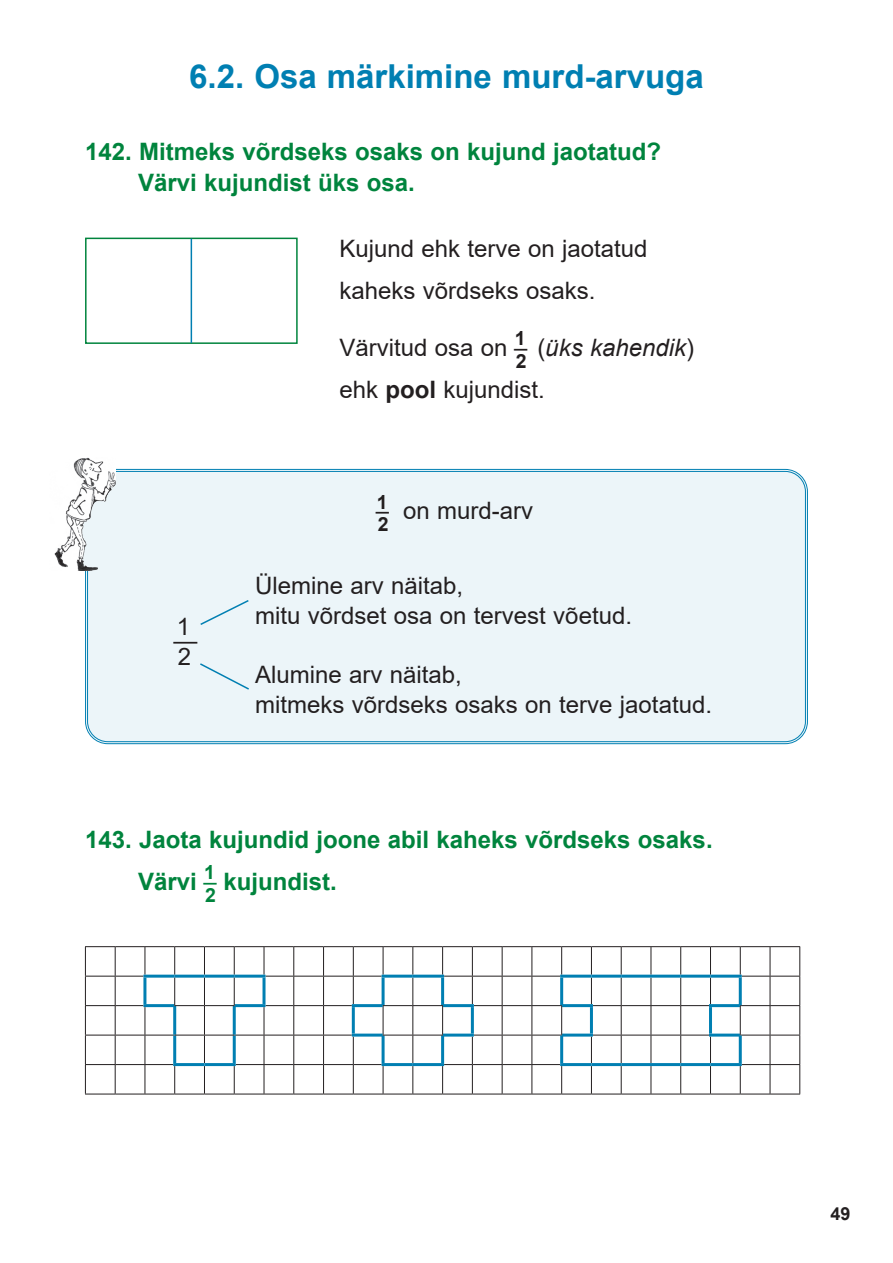
<style>
.page{position:relative;width:893px;height:1263px;background:#fff}
.page>*{position:absolute;margin:0;border:0;box-sizing:border-box;transform-origin:0 0}
.ala-pk{font:700 33px "Arial";color:#007fb2}
.ulesanne{font:24px/42px "Arial";color:#231f20}
.ules-pealk_3{font:700 24px/31.5px "Arial";color:#00843d}
.ulesanne-2{font:700 19.5px/22.5px "Arial";color:#231f20}
.ules-pealk_3-2{font:700 19.5px "Arial";color:#00843d}
.t1{font:700 18px "Arial";color:#231f20}
.s1{font-style:italic}
.s2{font-weight:700}
.s3{font-weight:400;font-size:24px}
.s4{font-weight:400}
</style>
<div class="page">
<div style="left:85px;top:238px;width:213px;height:106px;background:#fff;border:2px solid #00843d"></div>
<hr style="left:191px;top:239px;width:1px;height:104px;background:#007fb2">
<div style="left:87px;top:470px;width:719px;height:273px;background:#ecf5f9;border-radius:21px"></div>
<img style="left:54px;top:457px;width:62px;height:114px">
<svg style="left:200px;top:600px;width:49px;height:25px"></svg>
<svg style="left:200px;top:663px;width:49px;height:27px"></svg>
<hr style="left:85px;top:946px;width:30px;height:1px;background:#231f20">
<hr style="left:204px;top:946px;width:30px;height:1px;background:#231f20">
<hr style="left:234px;top:946px;width:30px;height:1px;background:#231f20">
<hr style="left:264px;top:946px;width:30px;height:1px;background:#231f20">
<hr style="left:294px;top:946px;width:30px;height:1px;background:#231f20">
<hr style="left:383px;top:946px;width:30px;height:1px;background:#231f20">
<hr style="left:413px;top:946px;width:30px;height:1px;background:#231f20">
<hr style="left:502px;top:946px;width:30px;height:1px;background:#231f20">
<hr style="left:621px;top:946px;width:30px;height:1px;background:#231f20">
<hr style="left:651px;top:946px;width:30px;height:1px;background:#231f20">
<hr style="left:710px;top:946px;width:30px;height:1px;background:#231f20">
<hr style="left:740px;top:946px;width:30px;height:1px;background:#231f20">
<hr style="left:770px;top:946px;width:30px;height:1px;background:#231f20">
<hr style="left:85px;top:976px;width:30px;height:1px;background:#231f20">
<hr style="left:294px;top:976px;width:30px;height:1px;background:#231f20">
<hr style="left:502px;top:976px;width:30px;height:1px;background:#231f20">
<hr style="left:770px;top:976px;width:30px;height:1px;background:#231f20">
<hr style="left:85px;top:1005px;width:30px;height:1px;background:#231f20">
<hr style="left:294px;top:1005px;width:30px;height:1px;background:#231f20">
<hr style="left:502px;top:1005px;width:30px;height:1px;background:#231f20">
<hr style="left:621px;top:1005px;width:30px;height:1px;background:#231f20">
<hr style="left:651px;top:1005px;width:30px;height:1px;background:#231f20">
<hr style="left:770px;top:1005px;width:30px;height:1px;background:#231f20">
<hr style="left:85px;top:1035px;width:30px;height:1px;background:#231f20">
<hr style="left:294px;top:1035px;width:30px;height:1px;background:#231f20">
<hr style="left:502px;top:1035px;width:30px;height:1px;background:#231f20">
<hr style="left:621px;top:1035px;width:30px;height:1px;background:#231f20">
<hr style="left:651px;top:1035px;width:30px;height:1px;background:#231f20">
<hr style="left:770px;top:1035px;width:30px;height:1px;background:#231f20">
<hr style="left:85px;top:1064px;width:30px;height:1px;background:#231f20">
<svg style="left:85px;top:947px;width:1px;height:147px"></svg>
<hr style="left:294px;top:1064px;width:30px;height:1px;background:#231f20">
<svg style="left:412px;top:947px;width:1px;height:147px"></svg>
<hr style="left:502px;top:1064px;width:30px;height:1px;background:#231f20">
<svg style="left:651px;top:947px;width:1px;height:147px"></svg>
<hr style="left:770px;top:1064px;width:30px;height:1px;background:#231f20">
<svg style="left:799px;top:947px;width:1px;height:147px"></svg>
<hr style="left:85px;top:1094px;width:30px;height:1px;background:#231f20">
<hr style="left:204px;top:1094px;width:30px;height:1px;background:#231f20">
<hr style="left:234px;top:1094px;width:30px;height:1px;background:#231f20">
<hr style="left:264px;top:1094px;width:30px;height:1px;background:#231f20">
<hr style="left:294px;top:1094px;width:30px;height:1px;background:#231f20">
<svg style="left:323px;top:946px;width:61px;height:149px"></svg>
<hr style="left:353px;top:1094px;width:30px;height:1px;background:#231f20">
<hr style="left:383px;top:1094px;width:30px;height:1px;background:#231f20">
<hr style="left:413px;top:1094px;width:30px;height:1px;background:#231f20">
<svg style="left:442px;top:946px;width:61px;height:149px"></svg>
<hr style="left:472px;top:1094px;width:30px;height:1px;background:#231f20">
<hr style="left:502px;top:1094px;width:30px;height:1px;background:#231f20">
<hr style="left:621px;top:1094px;width:30px;height:1px;background:#231f20">
<hr style="left:651px;top:1094px;width:30px;height:1px;background:#231f20">
<svg style="left:680px;top:946px;width:31px;height:149px"></svg>
<hr style="left:710px;top:1094px;width:30px;height:1px;background:#231f20">
<hr style="left:740px;top:1094px;width:30px;height:1px;background:#231f20">
<hr style="left:770px;top:1094px;width:30px;height:1px;background:#231f20">
<hr style="left:204px;top:975px;width:30px;height:3px;background:#007fb2">
<svg style="left:234px;top:947px;width:60px;height:147px"></svg>
<hr style="left:233px;top:1006px;width:3px;height:29px;background:#007fb2">
<hr style="left:233px;top:1035px;width:3px;height:28px;background:#007fb2">
<hr style="left:204px;top:1063px;width:32px;height:3px;background:#007fb2">
<hr style="left:204px;top:1005px;width:31px;height:1px;background:#231f20">
<hr style="left:204px;top:1035px;width:30px;height:1px;background:#231f20">
<svg style="left:115px;top:946px;width:90px;height:149px"></svg>
<hr style="left:382px;top:975px;width:31px;height:3px;background:#007fb2">
<hr style="left:382px;top:978px;width:3px;height:27px;background:#007fb2">
<hr style="left:413px;top:975px;width:31px;height:3px;background:#007fb2">
<hr style="left:441px;top:978px;width:3px;height:27px;background:#007fb2">
<hr style="left:352px;top:1004px;width:31px;height:3px;background:#007fb2">
<hr style="left:352px;top:1007px;width:3px;height:26px;background:#007fb2">
<hr style="left:443px;top:1004px;width:31px;height:3px;background:#007fb2">
<hr style="left:471px;top:1007px;width:3px;height:26px;background:#007fb2">
<hr style="left:352px;top:1033px;width:31px;height:3px;background:#007fb2">
<hr style="left:443px;top:1033px;width:31px;height:3px;background:#007fb2">
<hr style="left:382px;top:1035px;width:3px;height:28px;background:#007fb2">
<hr style="left:441px;top:1035px;width:3px;height:28px;background:#007fb2">
<hr style="left:382px;top:1063px;width:31px;height:3px;background:#007fb2">
<hr style="left:413px;top:1063px;width:31px;height:3px;background:#007fb2">
<hr style="left:621px;top:975px;width:30px;height:3px;background:#007fb2">
<hr style="left:651px;top:975px;width:30px;height:3px;background:#007fb2">
<hr style="left:681px;top:975px;width:29px;height:3px;background:#007fb2">
<hr style="left:710px;top:975px;width:32px;height:3px;background:#007fb2">
<hr style="left:739px;top:978px;width:3px;height:27px;background:#007fb2">
<hr style="left:739px;top:1035px;width:3px;height:28px;background:#007fb2">
<hr style="left:621px;top:1063px;width:30px;height:3px;background:#007fb2">
<hr style="left:651px;top:1063px;width:30px;height:3px;background:#007fb2">
<hr style="left:681px;top:1063px;width:29px;height:3px;background:#007fb2">
<hr style="left:710px;top:1063px;width:32px;height:3px;background:#007fb2">
<hr style="left:383px;top:1005px;width:30px;height:1px;background:#231f20">
<hr style="left:413px;top:1005px;width:30px;height:1px;background:#231f20">
<hr style="left:383px;top:1035px;width:30px;height:1px;background:#231f20">
<hr style="left:413px;top:1035px;width:30px;height:1px;background:#231f20">
<hr style="left:709px;top:1004px;width:31px;height:3px;background:#007fb2">
<hr style="left:709px;top:1007px;width:3px;height:26px;background:#007fb2">
<hr style="left:709px;top:1033px;width:31px;height:3px;background:#007fb2">
<svg style="left:531px;top:946px;width:91px;height:149px"></svg>
<svg style="left:740px;top:947px;width:31px;height:147px"></svg>
<p class="ala-pk" style="left:189px;top:53px;width:516px">6.2. Osa märkimine murd-arvuga</p>
<p class="ules-pealk_3" style="left:138px;top:136px;width:525px;text-indent:-53px">142. Mitmeks võrdseks osaks on kujund jaotatud?<br>Värvi kujundist üks osa.</p>
<p class="ulesanne" style="left:339px;top:227px;width:310px">Kujund ehk terve on jaotatud kaheks võrdseks osaks.</p>
<p class="ulesanne" style="left:339px;top:326px;width:356px">Värvitud osa on <sup>1</sup>– (<span class="s1">üks kahendik</span>)</p>
<p class="ulesanne-2" style="left:516px;top:350px;width:12px">2</p>
<p class="ulesanne" style="left:339px;top:368px;width:207px">ehk <span class="s2">pool</span> kujundist.</p>
<p class="ulesanne" style="left:177px;top:606px;width:15px">1</p>
<p class="ulesanne" style="left:174px;top:619px;width:25px">—</p>
<p class="ulesanne" style="left:178px;top:636px;width:15px">2</p>
<p class="ulesanne-2" style="left:376px;top:491px;width:15px">1<span class="s3">–<br></span>2</p>
<p class="ulesanne" style="left:403px;top:490px;width:132px">on murd-arv</p>
<p class="ulesanne" style="left:255px;top:571px;width:378px;line-height:30px">Ülemine arv näitab,<br>mitu võrdset osa on tervest võetud.</p>
<p class="ulesanne" style="left:255px;top:653px;width:208px">Alumine arv näitab,</p>
<p class="ulesanne" style="left:255px;top:683px;width:458px">mitmeks võrdseks osaks on terve jaotatud.</p>
<p class="ules-pealk_3" style="left:138px;top:819px;width:576px;line-height:42px;text-indent:-53px">143. Jaota kujundid joone abil kaheks võrdseks osaks.<br>Värvi <sup>1</sup><span class="s4">–</span> kujundist.</p>
<p class="ules-pealk_3-2" style="left:205px;top:881px;width:12px">2</p>
<p class="t1" style="left:830px;top:1201px;width:22px">49</p>
</div>
